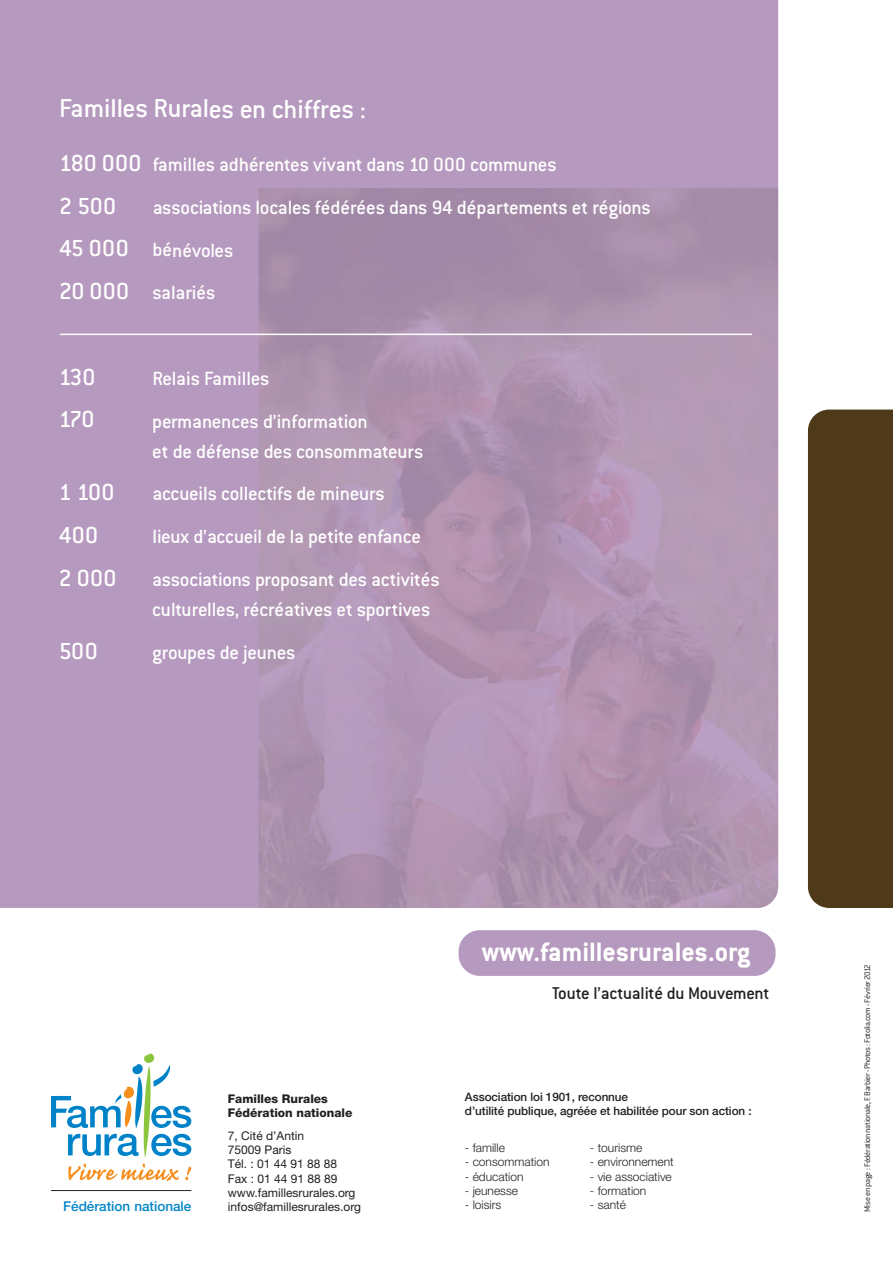
<style>
.page{position:relative;width:893px;height:1263px;background:#fff}
.page>*{position:absolute;margin:0;border:0;box-sizing:border-box;transform-origin:0 0}
.t1{font:700 29.25px "Conduit ITC";color:#fff}
.t2{font:500 28.5px "Conduit ITC";letter-spacing:-.005em;color:#fff}
.t3{font:500 25.5px "Conduit ITC";letter-spacing:-.005em;color:#fff}
.t4{font:500 21px/42.6px "Conduit ITC";letter-spacing:-.01em;color:#fff}
.t5{font:500 18.75px "Conduit ITC";letter-spacing:-.015em;color:#231f20}
.t6{font:500 13.5px "Helvetica Neue";color:#0085c8}
.t7{font:300 12px "Helvetica Neue";color:#231f20}
.t8{font:12px/14.2px "Helvetica Neue";color:#231f20}
.t9{font:800 12px/14.2px "Helvetica Neue";color:#231f20}
.t10{font:500 11.7px/14.1px "Helvetica Neue";letter-spacing:-.005em;color:#231f20}
.t11{font:300 9px "Conduit ITC";letter-spacing:-.04em;color:#231f20}
.s1{font-size:25.5px}
</style>
<div class="page">
<div style="left:808px;top:409px;width:85px;height:499px;background:#4e3a18"></div>
<div style="left:0;top:0;width:778px;height:908px;background:#b699be"></div>
<img style="left:259px;top:188px;width:519px;height:720px">
<hr style="left:60px;top:334px;width:692px;height:1px;background:#fff">
<div style="left:459px;top:930px;width:316px;height:46px;background:#b699be;border-radius:21px"></div>
<svg style="left:68px;top:1163px;width:111px;height:18px"></svg>
<svg style="left:185px;top:1166px;width:6px;height:14px"></svg>
<svg style="left:51px;top:1054px;width:140px;height:103px"></svg>
<hr style="left:51px;top:1190px;width:140px;height:1px;background:#231f20">
<h2 class="t2" style="left:59px;top:100px;width:308px">Familles Rurales en chiffres :</h2>
<p class="t4" style="left:59px;top:146px;width:499px"><span class="s1">180 000</span> familles adhérentes vivant dans 10 000 communes</p>
<p class="t3" style="left:59px;top:198px;width:59px">2 500</p>
<p class="t4" style="left:59px;top:188px;width:593px;text-indent:94px">associations locales fédérées dans 94 départements et régions<br><span class="s1">45 000</span> bénévoles<br><span class="s1">20 000</span> salariés</p>
<p class="t3" style="left:59px;top:369px;width:38px">130</p>
<p class="t4" style="left:153px;top:359px;width:118px">Relais Familles</p>
<p class="t3" style="left:59px;top:411px;width:37px">170</p>
<p class="t4" style="left:152px;top:408px;width:272px;line-height:30px">permanences d’information<br>et de défense des consommateurs</p>
<p class="t3" style="left:59px;top:484px;width:57px">1 100</p>
<p class="t4" style="left:152px;top:475px;width:234px">accueils collectifs de mineurs</p>
<p class="t3" style="left:59px;top:527px;width:41px">400</p>
<p class="t4" style="left:152px;top:518px;width:270px">lieux d’accueil de la petite enfance</p>
<p class="t3" style="left:59px;top:570px;width:59px">2 000</p>
<p class="t4" style="left:152px;top:567px;width:289px;line-height:30px">associations proposant des activités culturelles, récréatives et sportives</p>
<p class="t3" style="left:59px;top:642px;width:41px">500</p>
<p class="t4" style="left:152px;top:633px;width:145px">groupes de jeunes</p>
<p class="t9" style="left:228px;top:1092px;width:126px">Familles Rurales<br>Fédération nationale</p>
<p class="t8" style="left:228px;top:1130px;width:129px">7, Cité d’Antin<br>75009 Paris<br>Tél. : 01 44 91 88 88<br>Fax : 01 44 91 88 89 www.famillesrurales.org</p>
<p class="t6" style="left:63px;top:1202px;width:130px">Fédération nationale</p>
<p class="t8" style="left:228px;top:1201px;width:135px">infos@famillesrurales.org</p>
<h1 class="t1" style="left:482px;top:943px;width:270px">www.famillesrurales.org</h1>
<p class="t5" style="left:552px;top:987px;width:219px">Toute l’actualité du Mouvement</p>
<p class="t10" style="left:465px;top:1090px;width:288px">Association loi 1901, reconnue<br>d’utilité publique, agréée et habilitée pour son action :</p>
<p class="t7" style="left:465px;top:1143px;width:41px">- famille</p>
<p class="t7" style="left:465px;top:1158px;width:86px">- consommation</p>
<p class="t7" style="left:465px;top:1172px;width:60px">- éducation</p>
<p class="t7" style="left:465px;top:1186px;width:55px">- jeunesse</p>
<p class="t7" style="left:465px;top:1201px;width:38px">- loisirs</p>
<p class="t7" style="left:590px;top:1143px;width:54px">- tourisme</p>
<p class="t7" style="left:590px;top:1158px;width:85px">- environnement</p>
<p class="t7" style="left:590px;top:1172px;width:83px">- vie associative</p>
<p class="t7" style="left:590px;top:1186px;width:58px">- formation</p>
<p class="t7" style="left:590px;top:1201px;width:37px">- santé</p>
<p class="t11" style="left:864px;top:1212px;width:249px;rotate:-90deg">Mise en page : Fédération nationale, F. Barbier - Photos : Fotolia.com - Février 2012</p>
</div>
